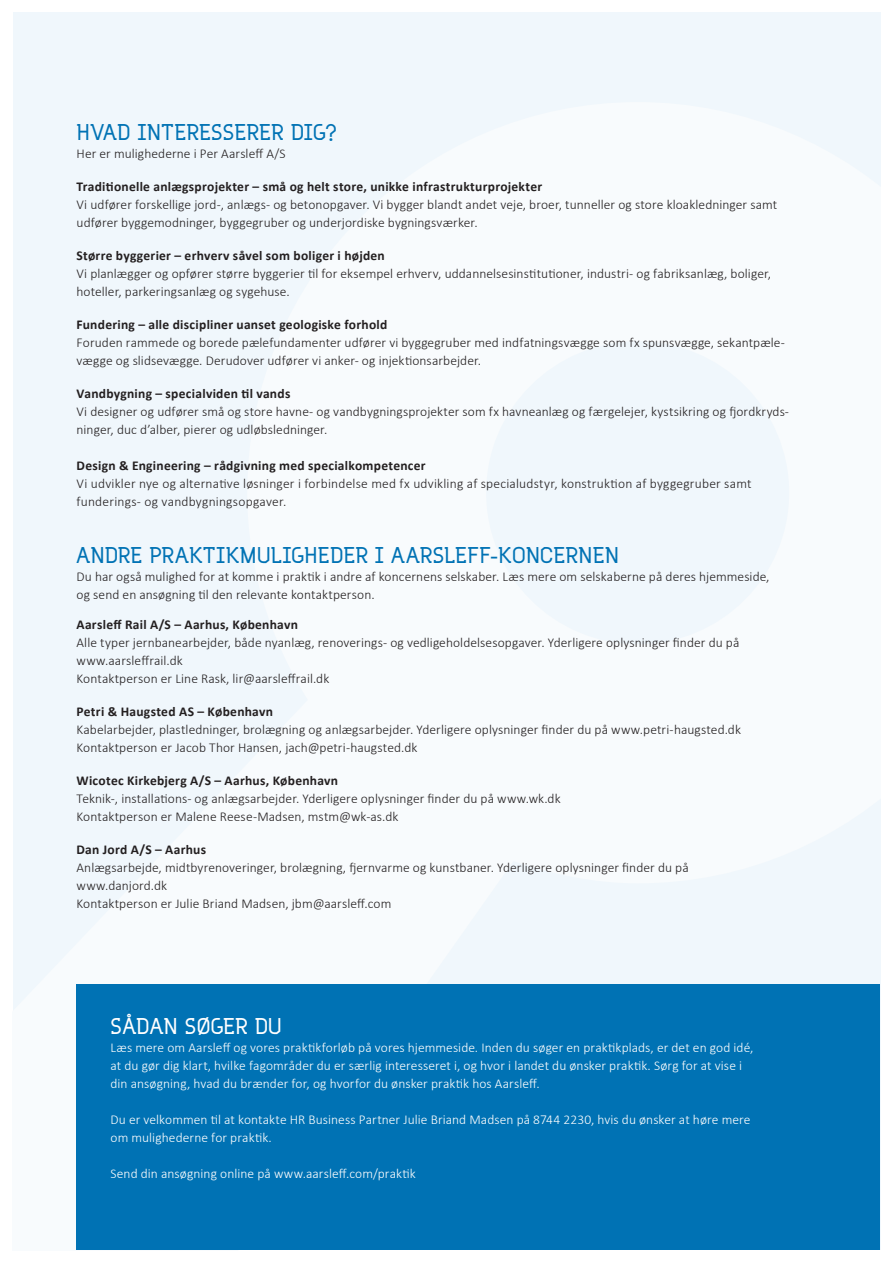
<style>
.page{position:relative;width:893px;height:1263px;background:#fff}
.page>*{position:absolute;margin:0;border:0;box-sizing:border-box;transform-origin:0 0}
.Underoverskrift{font:700 21px "B Ruston.";letter-spacing:.01em;color:#0072b4}
.Underoverskrift-2{font:700 21px "B Ruston.";letter-spacing:.01em;color:#fff}
.Brød{font:300 13.5px/18px "Calibri";letter-spacing:.005em;color:#231f20}
.mellemrubrik{font:700 13.5px "Calibri";letter-spacing:.02em;color:#231f20}
.Brød-2{font:300 13.5px/18px "Calibri";letter-spacing:.005em;color:#fff}
.mellemrubrik-2{font:300 13.5px/18px "Calibri";letter-spacing:.015em;color:#231f20}
.Underoverskrift-3{font:300 13.5px/18px "Calibri";letter-spacing:.005em;color:#231f20}
.Brød_luft{font:300 13.5px/18px "Calibri";letter-spacing:.005em;color:#fff}
.Underoverskrift-4{font:700 13.5px "Calibri";letter-spacing:.02em;color:#231f20}
.s1{font-weight:700}
</style>
<div class="page">
<div style="left:13px;top:13px;width:867px;height:1237px;background:#f8fbfd"></div>
<div style="left:77px;top:985px;width:803px;height:265px;background:#0072b4"></div>
<p class="Underoverskrift" style="left:77px;top:119px;width:263px">HVAD INTERESSERER DIG?</p>
<p class="Underoverskrift-3" style="left:77px;top:144px;width:211px">Her er mulighederne i Per Aarsleff A/S</p>
<p class="mellemrubrik" style="left:77px;top:176px;width:467px">Traditionelle anlægsprojekter – små og helt store, unikke infrastrukturprojekter</p>
<p class="Brød" style="left:77px;top:195px;width:702px">Vi udfører forskellige jord-, anlægs- og betonopgaver. Vi bygger blandt andet veje, broer, tunneller og store kloakledninger samt udfører byggemodninger, byggegruber og underjordiske bygningsværker.</p>
<p class="mellemrubrik" style="left:77px;top:245px;width:310px">Større byggerier – erhverv såvel som boliger i højden</p>
<p class="Brød" style="left:77px;top:264px;width:696px">Vi planlægger og opfører større byggerier til for eksempel erhverv, uddannelsesinstitutioner, industri- og fabriksanlæg, boliger, hoteller, parkeringsanlæg og sygehuse.</p>
<p class="mellemrubrik" style="left:77px;top:314px;width:312px">Fundering – alle discipliner uanset geologiske forhold</p>
<p class="Brød" style="left:77px;top:333px;width:710px">Foruden rammede og borede pælefundamenter udfører vi byggegruber med indfatningsvægge som fx spunsvægge, sekantpæle&shy;vægge og slidsevægge. Derudover udfører vi anker- og injektionsarbejder.</p>
<p class="mellemrubrik" style="left:77px;top:383px;width:215px">Vandbygning – specialviden til vands</p>
<p class="Brød" style="left:77px;top:402px;width:714px">Vi designer og udfører små og store havne- og vandbygningsprojekter som fx havneanlæg og færgelejer, kystsikring og fjordkryds&shy;ninger, duc d’alber, pierer og udløbsledninger.</p>
<p class="mellemrubrik-2" style="left:77px;top:456px;width:677px"><span class="s1">Design &amp; Engineering – rådgivning med specialkompetencer<br></span>Vi udvikler nye og alternative løsninger i forbindelse med fx udvikling af specialudstyr, konstruktion af byggegruber samt funderings- og vandbygningsopgaver.</p>
<p class="Underoverskrift" style="left:77px;top:542px;width:544px">ANDRE PRAKTIKMULIGHEDER I AARSLEFF-KONCERNEN</p>
<p class="Underoverskrift-3" style="left:77px;top:567px;width:695px">Du har også mulighed for at komme i praktik i andre af koncernens selskaber. Læs mere om selskaberne på deres hjemmeside, og send en ansøgning til den relevante kontaktperson.</p>
<p class="Underoverskrift-4" style="left:77px;top:614px;width:223px">Aarsleff Rail A/S – Aarhus, København</p>
<p class="Brød" style="left:77px;top:633px;width:664px">Alle typer jernbanearbejder, både nyanlæg, renoverings- og vedligeholdelsesopgaver. Yderligere oplysninger finder du på www.aarsleffrail.dk</p>
<p class="Brød" style="left:77px;top:669px;width:254px">Kontaktperson er Line Rask, lir@aarsleffrail.dk</p>
<p class="mellemrubrik" style="left:77px;top:701px;width:198px">Petri &amp; Haugsted AS – København</p>
<p class="Brød" style="left:77px;top:720px;width:666px">Kabelarbejder, plastledninger, brolægning og anlægsarbejder. Yderligere oplysninger finder du på www.petri-haugsted.dk</p>
<p class="Brød" style="left:77px;top:738px;width:342px">Kontaktperson er Jacob Thor Hansen, jach@petri-haugsted.dk</p>
<p class="mellemrubrik" style="left:77px;top:770px;width:263px">Wicotec Kirkebjerg A/S – Aarhus, København</p>
<p class="Brød" style="left:77px;top:789px;width:486px">Teknik-, installations- og anlægsarbejder. Yderligere oplysninger finder du på www.wk.dk</p>
<p class="Brød" style="left:77px;top:807px;width:323px">Kontaktperson er Malene Reese-Madsen, mstm@wk-as.dk</p>
<p class="mellemrubrik" style="left:77px;top:839px;width:131px">Dan Jord A/S – Aarhus</p>
<p class="Brød" style="left:77px;top:858px;width:614px">Anlægsarbejde, midtbyrenoveringer, brolægning, fjernvarme og kunstbaner. Yderligere oplysninger finder du på www.danjord.dk</p>
<p class="Brød" style="left:77px;top:894px;width:316px">Kontaktperson er Julie Briand Madsen, jbm@aarsleff.com</p>
<p class="Underoverskrift-2" style="left:111px;top:1013px;width:173px">SÅDAN SØGER DU</p>
<p class="Brød-2" style="left:111px;top:1039px;width:644px">Læs mere om Aarsleff og vores praktikforløb på vores hjemmeside. Inden du søger en praktikplads, er det en god idé, at du gør dig klart, hvilke fagområder du er særlig interesseret i, og hvor i landet du ønsker praktik. Sørg for at vise i din ansøgning, hvad du brænder for, og hvorfor du ønsker praktik hos Aarsleff.</p>
<p class="Brød_luft" style="left:111px;top:1111px;width:642px">Du er velkommen til at kontakte HR Business Partner Julie Briand Madsen på 8744 2230, hvis du ønsker at høre mere om mulighederne for praktik.</p>
<p class="Brød_luft" style="left:111px;top:1165px;width:307px">Send din ansøgning online på www.aarsleff.com/praktik</p>
</div>
